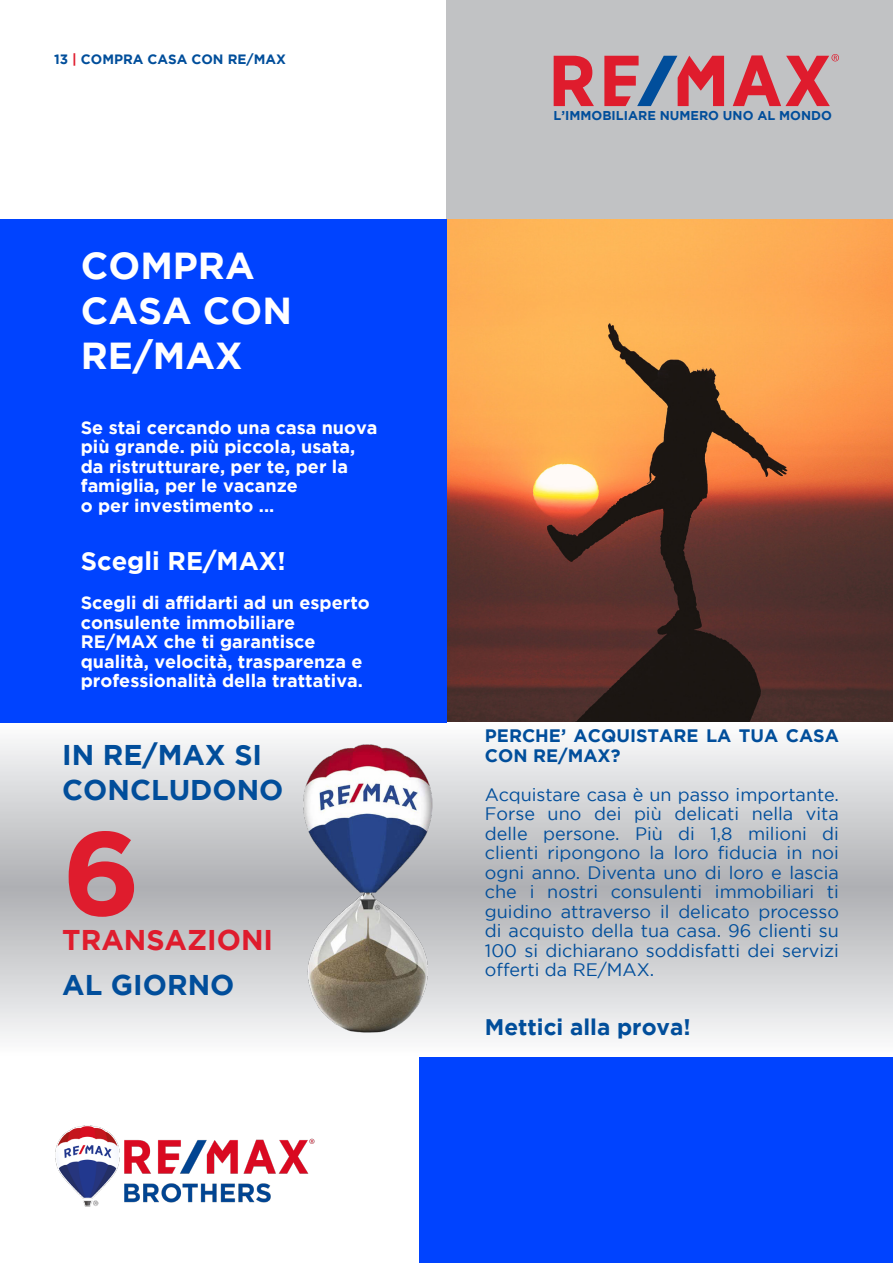
<style>
.page{position:relative;width:893px;height:1263px;background:#fff}
.page>*{position:absolute;margin:0;border:0;box-sizing:border-box;transform-origin:0 0}
.t1{font:700 118.5px "Gotham";color:#df1c2d}
.t2{font:700 37.5px "Gotham";color:#fff}
.t3{font:700 28.5px "Gotham";color:#014e9b}
.t4{font:700 28.5px "Gotham";color:#df1c2d}
.t5{font:700 25.5px "Gotham";color:#fff}
.t6{font:700 22.5px "Gotham";color:#014e9b}
.t7{font:18px/19.5px "Gotham";color:#014e9b;text-align:justify}
.t8{font:700 18px "Gotham";color:#fff}
.t9{font:700 18px/19.5px "Gotham";color:#014e9b}
.t10{font:700 13.5px "Gotham";color:#014e9b}
.t11{font:700 12.75px "Gotham";color:#014e9b}
.s1{color:#df1c2d}
</style>
<div class="page">
<div style="left:446px;top:0;width:447px;height:220px;background:#c1c2c4"></div>
<img style="left:446px;top:220px;width:447px;height:503px">
<svg style="left:0;top:740px;width:893px;height:298px;background:#d0d1d3"></svg>
<img style="left:55px;top:1125px;width:260px;height:82px">
<div style="left:420px;top:1058px;width:473px;height:205px;background:#0043ff"></div>
<div style="left:0;top:220px;width:446px;height:503px;background:#0043ff"></div>
<svg style="left:554px;top:54px;width:285px;height:52px"></svg>
<img style="left:296px;top:740px;width:140px;height:298px">
<p class="t10" style="left:54px;top:51px;width:233px">13 <span class="s1">|</span> COMPRA CASA CON RE/MAX</p>
<p class="t2" style="left:81px;top:244px;width:175px">COMPRA</p>
<p class="t2" style="left:81px;top:289px;width:213px">CASA CON</p>
<p class="t2" style="left:81px;top:334px;width:163px">RE/MAX</p>
<p class="t8" style="left:81px;top:417px;width:298px">Se stai cercando una casa nuova</p>
<p class="t8" style="left:81px;top:436px;width:276px">più grande. più piccola, usata,</p>
<p class="t8" style="left:81px;top:456px;width:269px">da ristrutturare, per te, per la</p>
<p class="t8" style="left:81px;top:475px;width:219px">famiglia, per le vacanze</p>
<p class="t8" style="left:81px;top:495px;width:195px">o per investimento ...</p>
<p class="t5" style="left:81px;top:546px;width:207px">Scegli RE/MAX!</p>
<p class="t8" style="left:81px;top:592px;width:290px">Scegli di affidarti ad un esperto</p>
<p class="t8" style="left:81px;top:612px;width:216px">consulente immobiliare</p>
<p class="t8" style="left:81px;top:631px;width:236px">RE/MAX che ti garantisce</p>
<p class="t8" style="left:81px;top:651px;width:283px">qualità, velocità, trasparenza e</p>
<p class="t8" style="left:81px;top:670px;width:284px">professionalità della trattativa.</p>
<p class="t3" style="left:62px;top:739px;width:201px">IN RE/MAX SI</p>
<p class="t3" style="left:62px;top:773px;width:223px">CONCLUDONO</p>
<p class="t1" style="left:62px;top:805px;width:80px">6</p>
<p class="t4" style="left:62px;top:923px;width:212px">TRANSAZIONI</p>
<p class="t3" style="left:62px;top:968px;width:174px">AL GIORNO</p>
<p class="t11" style="left:554px;top:108px;width:280px">L’IMMOBILIARE NUMERO UNO AL MONDO</p>
<p class="t9" style="left:485px;top:726px;width:356px">PERCHE’ ACQUISTARE LA TUA CASA<br>CON RE/MAX?</p>
<p class="t7" style="left:485px;top:784px;width:356px">Acquistare casa è un passo importante.<br>Forse uno dei più delicati nella vita delle persone. Più di 1,8 milioni di clienti ripongono la loro fiducia in noi ogni anno. Diventa uno di loro e lascia che i nostri consulenti immobiliari ti guidino attraverso il delicato processo di acquisto della tua casa. 96 clienti su 100 si dichiarano soddisfatti dei servizi offerti da RE/MAX.</p>
<p class="t6" style="left:485px;top:1014px;width:207px">Mettici alla prova!</p>
</div>
